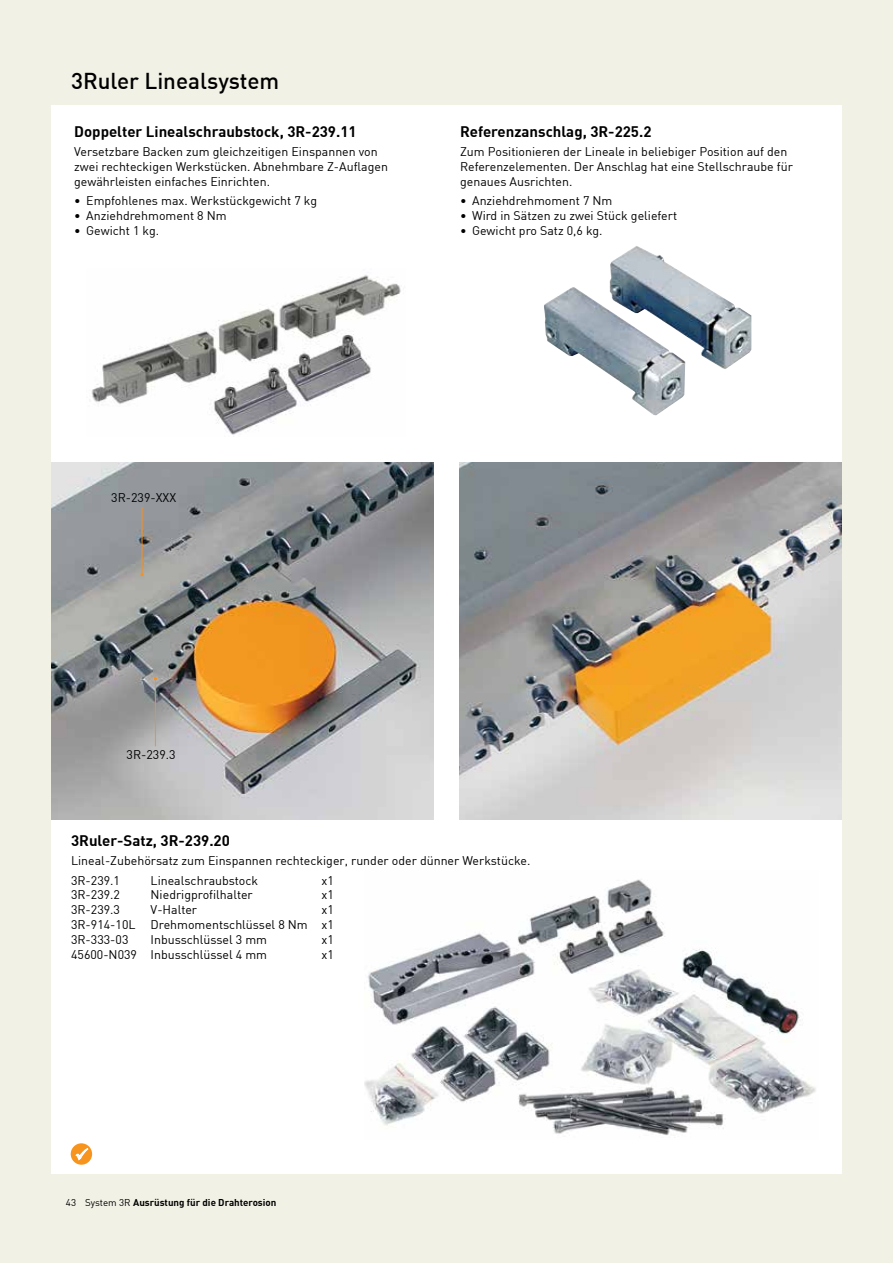
<style>
.page{position:relative;width:893px;height:1263px;background:#fff}
.page>*{position:absolute;margin:0;border:0;box-sizing:border-box;transform-origin:0 0}
.t1{font:500 22.5px "DIN";color:#000}
.t2{font:700 15px "DIN";color:#000}
.t3{font:12.3px/14.9px "DIN";color:#000}
.t4{font:700 9.75px "DIN";color:#000}
.t5{font:9.75px "DIN";color:#000}
.s1{font-weight:400}
</style>
<div class="page">
<hr style="left:0;top:0;width:1px;height:1263px;background:#f2f1e6">
<div style="left:1px;top:0;width:892px;height:1263px;background:#f2f1e6"></div>
<div style="left:51px;top:105px;width:791px;height:1069px;background:#fff"></div>
<img style="left:364px;top:879px;width:452px;height:256px">
<svg style="left:71px;top:1143px;width:21px;height:22px"></svg>
<img style="left:544px;top:246px;width:207px;height:169px">
<img style="left:91px;top:275px;width:310px;height:160px">
<img style="left:51px;top:462px;width:383px;height:357px">
<img style="left:459px;top:462px;width:383px;height:357px">
<hr style="left:142px;top:507px;width:1px;height:68px;background:#f7901e">
<hr style="left:155px;top:679px;width:1px;height:67px;background:#f7901e">
<svg style="left:74px;top:1147px;width:15px;height:15px"></svg>
<h1 class="t1" style="left:71px;top:67px;width:210px">3Ruler Linealsystem</h1>
<p class="t2" style="left:74px;top:122px;width:284px">Doppelter Linealschraubstock, 3R-239.11</p>
<p class="t3" style="left:74px;top:144px;width:315px">Versetzbare Backen zum gleichzeitigen Einspannen von zwei rechteckigen Werkstücken. Abnehmbare Z-Auflagen gewährleisten einfaches Einrichten.</p>
<p class="t3" style="left:74px;top:193px;width:244px">• Empfohlenes max. Werkstückgewicht 7 kg</p>
<p class="t3" style="left:74px;top:208px;width:154px">• Anziehdrehmoment 8 Nm</p>
<p class="t3" style="left:74px;top:222px;width:86px">• Gewicht 1 kg.</p>
<p class="t2" style="left:460px;top:122px;width:193px">Referenzanschlag, 3R-225.2</p>
<p class="t3" style="left:460px;top:144px;width:334px">Zum Positionieren der Lineale in beliebiger Position auf den<br>Referenzelementen. Der Anschlag hat eine Stellschraube für genaues Ausrichten.</p>
<p class="t3" style="left:460px;top:193px;width:154px">• Anziehdrehmoment 7 Nm</p>
<p class="t3" style="left:460px;top:208px;width:219px">• Wird in Sätzen zu zwei Stück geliefert</p>
<p class="t3" style="left:460px;top:222px;width:144px">• Gewicht pro Satz 0,6 kg.</p>
<p class="t3" style="left:111px;top:490px;width:66px">3R-239-XXX</p>
<p class="t3" style="left:127px;top:747px;width:51px">3R-239.3</p>
<p class="t2" style="left:71px;top:831px;width:160px">3Ruler-Satz, 3R-239.20</p>
<p class="t3" style="left:71px;top:851px;width:461px;line-height:19px">Lineal-Zubehörsatz zum Einspannen rechteckiger, runder oder dünner Werkstücke.<br>3R-239.1</p>
<p class="t3" style="left:151px;top:872px;width:109px">Linealschraubstock</p>
<p class="t3" style="left:322px;top:872px;width:14px">x1</p>
<p class="t3" style="left:71px;top:887px;width:51px">3R-239.2</p>
<p class="t3" style="left:151px;top:887px;width:104px">Niedrigprofilhalter</p>
<p class="t3" style="left:322px;top:887px;width:14px">x1</p>
<p class="t3" style="left:71px;top:902px;width:51px">3R-239.3</p>
<p class="t3" style="left:151px;top:902px;width:48px">V-Halter</p>
<p class="t3" style="left:71px;top:902px;width:264px;text-align:justify;text-indent:250px">x1<br>3R-914-10L Drehmomentschlüssel 8 Nm x1<br>3R-333-03</p>
<p class="t3" style="left:151px;top:932px;width:118px">Inbusschlüssel 3 mm</p>
<p class="t3" style="left:322px;top:932px;width:14px">x1</p>
<p class="t3" style="left:71px;top:947px;width:198px">45600-N039 Inbusschlüssel 4 mm</p>
<p class="t3" style="left:322px;top:947px;width:14px">x1</p>
<p class="t5" style="left:66px;top:1196px;width:12px">43</p>
<p class="t4" style="left:85px;top:1196px;width:193px"><span class="s1">System 3R</span> Ausrüstung für die Drahterosion</p>
</div>
